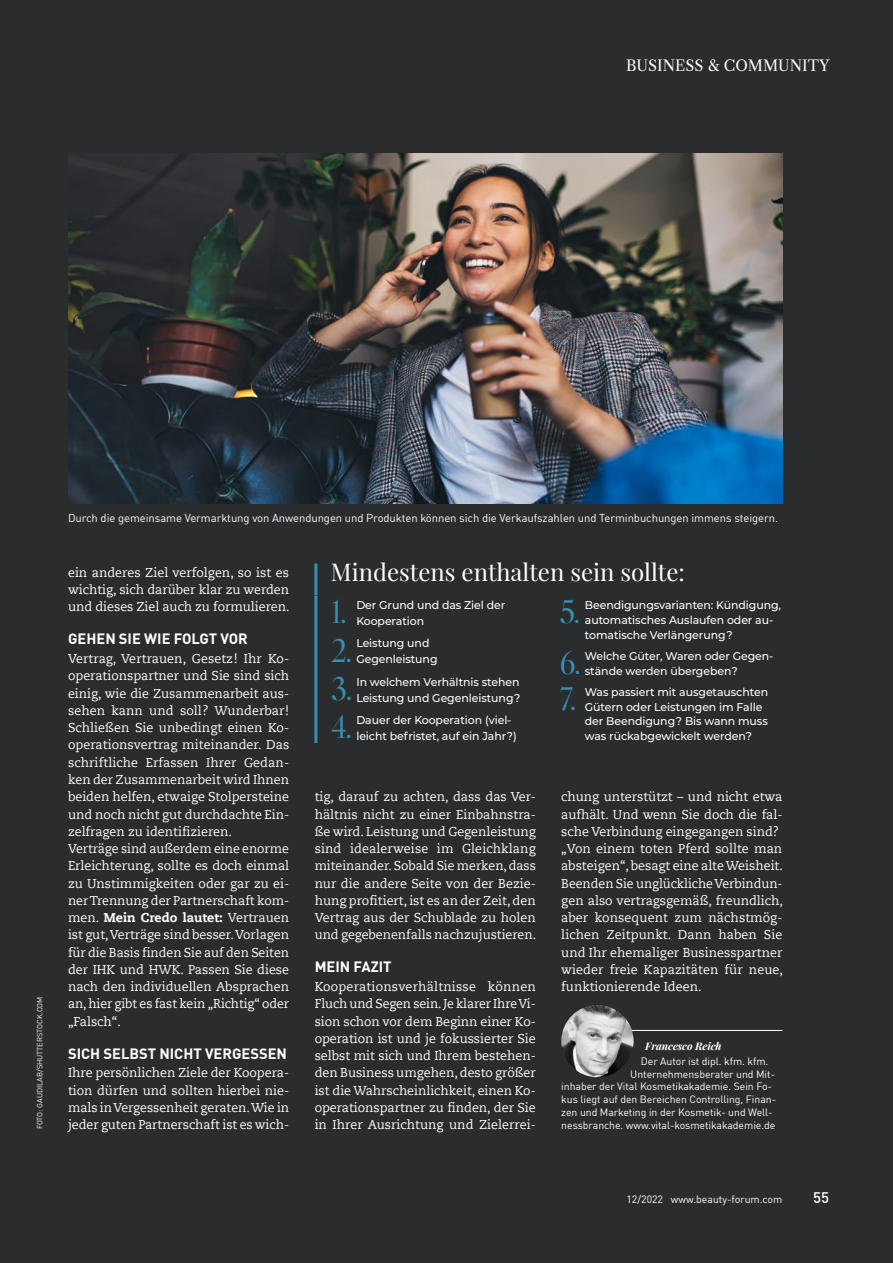
<style>
.page{position:relative;width:893px;height:1263px;background:#2b2c2e}
.page>*{position:absolute;margin:0;border:0;box-sizing:border-box;transform-origin:0 0}
.t1{font:33px "Libre Caslon Display";color:#3790b4}
.t2{font:24px "Playfair Display";color:#fff}
.t3{font:15px "Libre Caslon Text";color:#fff}
.t4{font:500 15px "DIN Offc Pro";color:#fff}
.t5{font:700 14.7px "DIN Offc Pro";color:#fff}
.t6{font:12.75px/17.2px "Caecilia Com 55 Roman";color:#fff;text-align:justify}
.t7{font:800 12.75px "Caecilia Com 85";letter-spacing:.005em;color:#fff}
.t8{font:500 11.25px/14.9px "Montserrat";letter-spacing:-.005em;color:#fff}
.t9{font:11.25px "DIN Offc Pro";letter-spacing:-.005em;color:#fff}
.t10{font:10.5px "DIN Offc Pro";letter-spacing:-.005em;color:#fff}
.t11{font:italic 700 10.5px "Playfair Display";letter-spacing:-.005em;color:#fff}
.t12{font:7.5px "DIN Offc Pro";color:#fff}
.s1{font-family:"Caecilia Com 55 Roman";font-weight:400}
</style>
<div class="page">
<hr style="left:574px;top:1030px;width:208px;height:1px;background:#fff">
<hr style="left:314px;top:596px;width:3px;height:147px;background:#3790b4">
<img style="left:68px;top:153px;width:714px;height:350px">
<img style="left:561px;top:1005px;width:73px;height:72px;border-radius:36px">
<hr style="left:314px;top:563px;width:3px;height:32px;background:#3790b4">
<p class="t3" style="left:626px;top:57px;width:205px">BUSINESS &amp; COMMUNITY</p>
<p class="t12" style="left:34px;top:1129px;width:134px;rotate:-90deg">FOTO: GAUDILAB/SHUTTERSTOCK.COM</p>
<p class="t9" style="left:68px;top:509px;width:711px">Durch die gemeinsame Vermarktung von Anwendungen und Produkten können sich die Verkaufszahlen und Terminbuchungen immens steigern.</p>
<p class="t6" style="left:68px;top:564px;width:223px">ein anderes Ziel verfolgen, so ist es wichtig, sich darüber klar zu werden und dieses Ziel auch zu formulieren.</p>
<p class="t5" style="left:68px;top:627px;width:181px">GEHEN SIE WIE FOLGT VOR</p>
<p class="t6" style="left:68px;top:650px;width:223px;text-align:left">Vertrag, Vertrauen, Gesetz! Ihr Ko&shy;operationspartner und Sie sind sich einig, wie die Zusammenarbeit aus&shy;sehen kann und soll? Wunderbar!<br>Schließen Sie unbedingt einen Ko&shy;operationsvertrag miteinander. Das schriftliche Erfassen Ihrer Gedan&shy;ken der Zusammenarbeit wird Ihnen beiden helfen, etwaige Stolpersteine und noch nicht gut durchdachte Ein&shy;zelfragen zu identifizieren.<br>Verträge sind außerdem eine enorme Erleichterung, sollte es doch einmal zu Unstimmigkeiten oder gar zu ei&shy;ner Trennung der Partnerschaft kom-</p>
<p class="t7" style="left:68px;top:909px;width:223px"><span class="s1">men.</span> Mein Credo lautet: <span class="s1">Vertrauen</span></p>
<p class="t6" style="left:68px;top:926px;width:223px">ist gut, Verträge sind besser. Vorlagen für die Basis finden Sie auf den Seiten der IHK und HWK. Passen Sie diese nach den individuellen Absprachen an, hier gibt es fast kein „Richtig“ oder „Falsch“.</p>
<p class="t5" style="left:68px;top:1041px;width:220px">SICH SELBST NICHT VERGESSEN</p>
<p class="t6" style="left:68px;top:1064px;width:223px">Ihre persönlichen Ziele der Koopera&shy;tion dürfen und sollten hierbei nie&shy;mals in Vergessenheit geraten. Wie in jeder guten Partnerschaft ist es wich-</p>
<h2 class="t2" style="left:331px;top:557px;width:356px">Mindestens enthalten sein sollte:</h2>
<h1 class="t1" style="left:331px;top:591px;width:18px">1.</h1>
<p class="t8" style="left:356px;top:596px;width:150px;line-height:16px">Der Grund und das Ziel der<br>Kooperation</p>
<h1 class="t1" style="left:331px;top:630px;width:23px">2.</h1>
<p class="t8" style="left:356px;top:635px;width:83px;line-height:16px">Leistung und<br>Gegenleistung</p>
<h1 class="t1" style="left:331px;top:668px;width:23px">3.</h1>
<p class="t8" style="left:356px;top:673px;width:166px;line-height:16px">In welchem Verhältnis stehen<br>Leistung und Gegenleistung?</p>
<h1 class="t1" style="left:331px;top:707px;width:23px">4.</h1>
<p class="t8" style="left:356px;top:712px;width:162px;line-height:16px">Dauer der Kooperation (viel&shy;leicht befristet, auf ein Jahr?)</p>
<p class="t6" style="left:315px;top:788px;width:223px">tig, darauf zu achten, dass das Ver&shy;hältnis nicht zu einer Einbahnstra&shy;ße wird. Leistung und Gegenleistung sind idealerweise im Gleichklang miteinander. Sobald Sie merken, dass nur die andere Seite von der Bezie&shy;hung profitiert, ist es an der Zeit, den Vertrag aus der Schublade zu holen und gegebenenfalls nachzujustieren.</p>
<p class="t5" style="left:315px;top:955px;width:78px">MEIN FAZIT</p>
<p class="t6" style="left:315px;top:978px;width:223px">Kooperationsverhältnisse können Fluch und Segen sein. Je klarer Ihre Vi&shy;sion schon vor dem Beginn einer Ko&shy;operation ist und je fokussierter Sie selbst mit sich und Ihrem bestehen&shy;den Business umgehen, desto größer ist die Wahrscheinlichkeit, einen Ko&shy;operationspartner zu finden, der Sie in Ihrer Ausrichtung und Zielerrei-</p>
<h1 class="t1" style="left:559px;top:591px;width:23px">5.</h1>
<p class="t8" style="left:585px;top:597px;width:198px">Beendigungsvarianten: Kündigung, automatisches Auslaufen oder au&shy;tomatische Verlängerung?</p>
<h1 class="t1" style="left:559px;top:642px;width:23px">6.</h1>
<p class="t8" style="left:585px;top:648px;width:190px">Welche Güter, Waren oder Gegen&shy;stände werden übergeben?</p>
<h1 class="t1" style="left:559px;top:678px;width:19px">7.</h1>
<p class="t8" style="left:585px;top:684px;width:185px">Was passiert mit ausgetauschten<br>Gütern oder Leistungen im Falle der Beendigung? Bis wann muss was rückabgewickelt werden?</p>
<p class="t6" style="left:561px;top:788px;width:223px;text-align:left">chung unterstützt – und nicht etwa aufhält. Und wenn Sie doch die fal&shy;sche Verbindung eingegangen sind? „Von einem toten Pferd sollte man absteigen“, besagt eine alte Weisheit.<br>Beenden Sie unglückliche Verbindun&shy;gen also vertragsgemäß, freundlich, aber konsequent zum nächstmög&shy;lichen Zeitpunkt. Dann haben Sie und Ihr ehemaliger Businesspartner wieder freie Kapazitäten für neue, funktionierende Ideen.</p>
<p class="t11" style="left:645px;top:1039px;width:78px">Francesco Reich</p>
<p class="t10" style="left:641px;top:1053px;width:129px">Der Autor ist dipl. kfm. kfm.</p>
<p class="t10" style="left:630px;top:1065px;width:146px">Unternehmensberater und Mit-</p>
<p class="t10" style="left:561px;top:1078px;width:212px">inhaber der Vital Kosmetikakademie. Sein Fo-</p>
<p class="t10" style="left:561px;top:1091px;width:216px">kus liegt auf den Bereichen Controlling, Finan-</p>
<p class="t10" style="left:561px;top:1104px;width:213px">zen und Marketing in der Kosmetik- und Well-</p>
<p class="t10" style="left:561px;top:1116px;width:216px">nessbranche. www.vital-kosmetikakademie.de</p>
<p class="t10" style="left:626px;top:1191px;width:157px">12/2022 www.beauty-forum.com</p>
<p class="t4" style="left:813px;top:1186px;width:17px">55</p>
</div>
